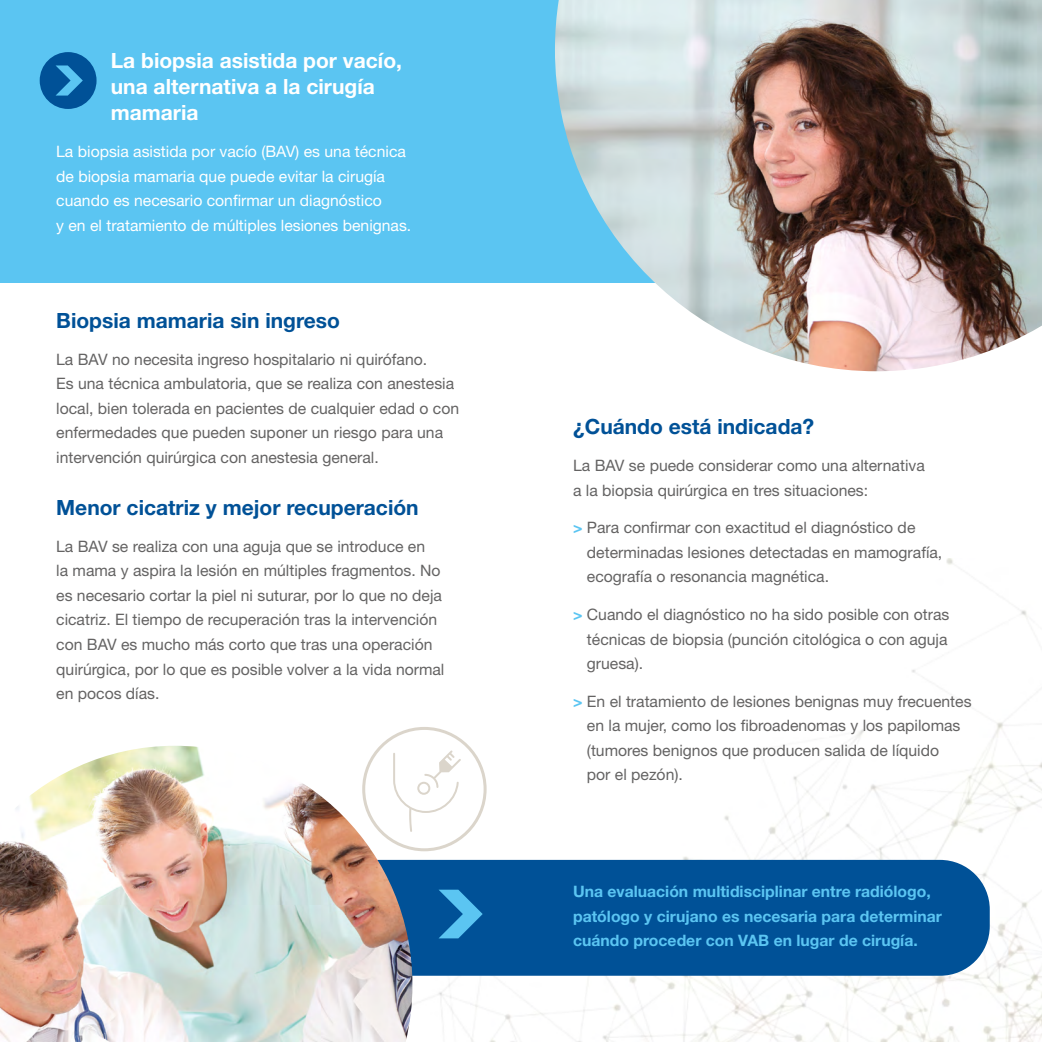
<style>
.page{position:relative;width:1042px;height:1042px;background:#fff}
.page>*{position:absolute;margin:0;border:0;box-sizing:border-box;transform-origin:0 0}
.t1{font:700 21px "Helvetica Neue LT Std";color:#005197}
.t2{font:700 21px/26.2px "Helvetica Neue LT Std";color:#fff}
.t3{font:15.75px/24.5px "Helvetica Neue LT Std";color:#646363}
.t4{font:15.75px/24.5px "Helvetica Neue LT Std";color:#fff}
.t5{font:700 15.75px/24.5px "Helvetica Neue LT Std";color:#5bc5f2}
.s1{font-weight:700;color:#5bc5f2}
</style>
<div class="page">
<img style="left:178px;top:558px;width:864px;height:484px">
<div style="left:304px;top:860px;width:686px;height:115px;background:#005197;border-radius:50px"></div>
<div style="left:0;top:0;width:1042px;height:282px;background:#5bc5f2"></div>
<img style="left:0;top:746px;width:412px;height:296px">
<div style="left:40px;top:52px;width:57px;height:57px;background:#005197;border-radius:50%"></div>
<svg style="left:56px;top:65px;width:27px;height:31px"></svg>
<svg style="left:439px;top:889px;width:44px;height:49px"></svg>
<svg style="left:362px;top:727px;width:124px;height:124px"></svg>
<img style="left:555px;top:0;width:487px;height:371px">
<h1 class="t2" style="left:111px;top:47px;width:293px">La biopsia asistida por vacío, una alternativa a la cirugía mamaria</h1>
<p class="t4" style="left:56px;top:139px;width:357px">La biopsia asistida por vacío (BAV) es una técnica de biopsia mamaria que puede evitar la cirugía cuando es necesario confirmar un diagnóstico<br>y en el tratamiento de múltiples lesiones benignas.</p>
<h1 class="t1" style="left:56px;top:307px;width:285px">Biopsia mamaria sin ingreso</h1>
<p class="t3" style="left:56px;top:346px;width:404px">La BAV no necesita ingreso hospitalario ni quirófano.<br>Es una técnica ambulatoria, que se realiza con anestesia local, bien tolerada en pacientes de cualquier edad o con enfermedades que pueden suponer un riesgo para una intervención quirúrgica con anestesia general.</p>
<h1 class="t1" style="left:56px;top:494px;width:364px">Menor cicatriz y mejor recuperación</h1>
<p class="t3" style="left:56px;top:534px;width:390px">La BAV se realiza con una aguja que se introduce en<br>la mama y aspira la lesión en múltiples fragmentos. No es necesario cortar la piel ni suturar, por lo que no deja cicatriz. El tiempo de recuperación tras la intervención con BAV es mucho más corto que tras una operación quirúrgica, por lo que es posible volver a la vida normal en pocos días.</p>
<h1 class="t1" style="left:573px;top:414px;width:243px">¿Cuándo está indicada?</h1>
<p class="t3" style="left:573px;top:453px;width:353px">La BAV se puede considerar como una alternativa a la biopsia quirúrgica en tres situaciones:</p>
<p class="t3" style="left:587px;top:515px;width:357px;text-indent:-14px"><span class="s1">&gt;</span> Para confirmar con exactitud el diagnóstico de determinadas lesiones detectadas en mamografía, ecografía o resonancia magnética.</p>
<p class="t3" style="left:587px;top:602px;width:364px;text-align:justify;text-indent:-14px"><span class="s1">&gt;</span> Cuando el diagnóstico no ha sido posible con otras técnicas de biopsia (punción citológica o con aguja gruesa).</p>
<p class="t3" style="left:587px;top:688px;width:386px;text-indent:-14px"><span class="s1">&gt;</span> En el tratamiento de lesiones benignas muy frecuentes en la mujer, como los fibroadenomas y los papilomas (tumores benignos que producen salida de líquido<br>por el pezón).</p>
<p class="t5" style="left:573px;top:879px;width:370px">Una evaluación multidisciplinar entre radiólogo, patólogo y cirujano es necesaria para determinar cuándo proceder con VAB en lugar de cirugía.</p>
</div>
